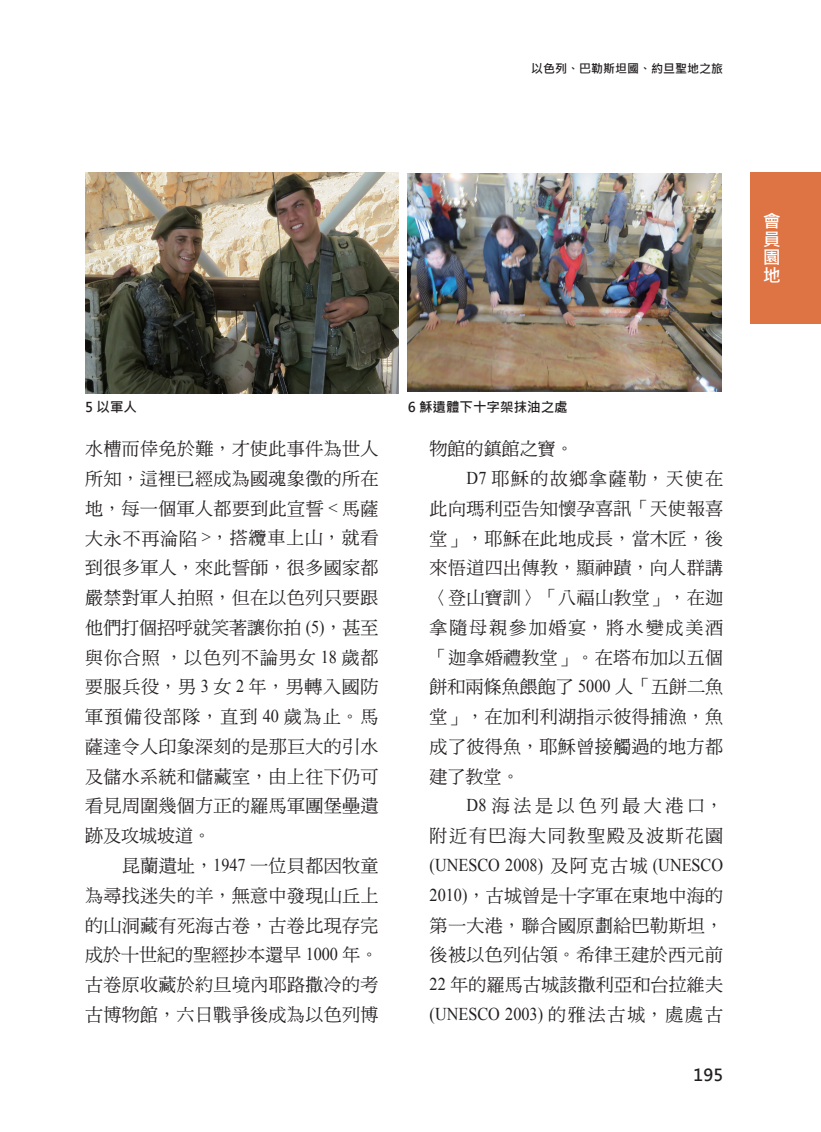
<style>
.page{position:relative;width:821px;height:1132px;background:#fff}
.page>*{position:absolute;margin:0;border:0;box-sizing:border-box;transform-origin:0 0}
.t1{font:18px/29.7px "DF Ming Md HKP BF";letter-spacing:.02em;color:#231f20;text-align:justify}
.t2{font:18px "Times New Roman";color:#231f20;scale:.9 1}
.t3{font:18px "DF Ming Md HKP BF";color:#231f20}
.t4{font:18px "DF Ming Md HKP BF";letter-spacing:.1em;color:#231f20}
.t5{font:18px "DF Ming Md HKP BF";letter-spacing:.095em;color:#231f20}
.t6{font:18px "DF Ming Md HKP BF";letter-spacing:.085em;color:#231f20}
.t7{font:18px "DF Ming Md HKP BF";letter-spacing:.205em;color:#231f20}
.t8{font:700 18px/18px "Microsoft Jheng Hei";color:#fff;text-align:justify}
.t9{font:700 16.5px "Microsoft Jheng Hei";color:#231f20}
.t10{font:700 13.5px "Microsoft Jheng Hei";color:#231f20}
.t11{font:700 12px "Microsoft Jheng Hei";color:#231f20}
.s1{font-family:"Times New Roman"}
.s2{font-family:"DF Ming Md HKP BF"}
</style>
<div class="page">
<img style="left:85px;top:172px;width:314px;height:221px">
<img style="left:408px;top:173px;width:313px;height:218px">
<div style="left:750px;top:172px;width:71px;height:152px;background:#de7343"></div>
<p class="t11" style="left:531px;top:61px;width:193px">以色列、巴勒斯坦國、約旦聖地之旅</p>
<p class="t8" style="left:763px;top:212px;width:19px">會員園地</p>
<p class="t10" style="left:85px;top:398px;width:53px">5 以軍人</p>
<p class="t10" style="left:408px;top:398px;width:161px">6 穌遺體下十字架抹油之處</p>
<p class="t1" style="left:85px;top:434px;width:295px">水槽而倖免於難，才使此事件為世人所知，這裡已經成為國魂象徵的所在地，每一個軍人都要到此宣誓 <span class="s1">&lt;</span> 馬薩大永不再淪陷 <span class="s1">&gt;</span>，搭纜車上山，就看到很多軍人，來此誓師，很多國家都嚴禁對軍人拍照，但在以色列只要跟他們打個招呼就笑著讓你拍 <span class="s1">(5)</span>，甚至與你合照，以色列不論男女 <span class="s1">18</span> 歲都要服兵役，男 <span class="s1">3</span> 女 <span class="s1">2</span> 年，男轉入國防軍預備役部隊，直到 <span class="s1">40</span> 歲為止。馬薩達令人印象深刻的是那巨大的引水及儲水系統和儲藏室，由上往下仍可看見周圍幾個方正的羅馬軍團堡壘遺跡及攻城坡道。</p>
<p class="t1" style="left:85px;top:851px;width:295px;text-indent:37px">昆蘭遺址，<span class="s1">1947</span> 一位貝都因牧童為尋找迷失的羊，無意中發現山丘上的山洞藏有死海古卷，古卷比現存完成於十世紀的聖經抄本還早 <span class="s1">1000</span> 年。古卷原收藏於約旦境內耶路撒冷的考古博物館，六日戰爭後成為以色列博</p>
<p class="t3" style="left:429px;top:439px;width:145px">物館的鎮館之寶。</p>
<p class="t6" style="left:466px;top:469px;width:258px"><span class="s1">D7</span> 耶穌的故鄉拿薩勒，天使在</p>
<p class="t1" style="left:429px;top:494px;width:295px">此向瑪利亞告知懷孕喜訊「天使報喜</p>
<p class="t1" style="left:429px;top:524px;width:295px">堂」，耶穌在此地成長，當木匠，後</p>
<p class="t1" style="left:429px;top:553px;width:295px">來悟道四出傳教，顯神蹟，向人群講</p>
<p class="t1" style="left:429px;top:583px;width:295px">〈登山寶訓〉「八福山教堂」，在迦</p>
<p class="t4" style="left:429px;top:618px;width:295px">拿隨母親參加婚宴，將水變成美酒</p>
<p class="t1" style="left:429px;top:643px;width:295px">「迦拿婚禮教堂」。在塔布加以五個</p>
<p class="t3" style="left:429px;top:677px;width:295px">餅和兩條魚餵飽了 <span class="s1">5000</span> 人「五餅二魚</p>
<p class="t1" style="left:429px;top:702px;width:295px">堂」，在加利利湖指示彼得捕漁，魚</p>
<p class="t1" style="left:429px;top:732px;width:295px">成了彼得魚，耶穌曾接觸過的地方都</p>
<p class="t1" style="left:429px;top:762px;width:91px">建了教堂。</p>
<p class="t7" style="left:466px;top:796px;width:258px"><span class="s1">D8</span> 海法是以色列最大港口，</p>
<p class="t5" style="left:429px;top:826px;width:295px">附近有巴海大同教聖殿及波斯花園</p>
<p class="t2" style="left:429px;top:852px;width:327px">(UNESCO 2008) <span class="s2">及阿克古城</span> (UNESCO</p>
<p class="t1" style="left:429px;top:881px;width:295px"><span class="s1">2010)</span>，古城曾是十字軍在東地中海的第一大港，聯合國原劃給巴勒斯坦，後被以色列佔領。希律王建於西元前<span class="s1">22</span> 年的羅馬古城該撒利亞和台拉維夫</p>
<p class="t2" style="left:429px;top:1001px;width:327px">(UNESCO 2003) <span class="s2">的雅法古城，處處古</span></p>
<p class="t9" style="left:693px;top:1063px;width:31px">195</p>
</div>
